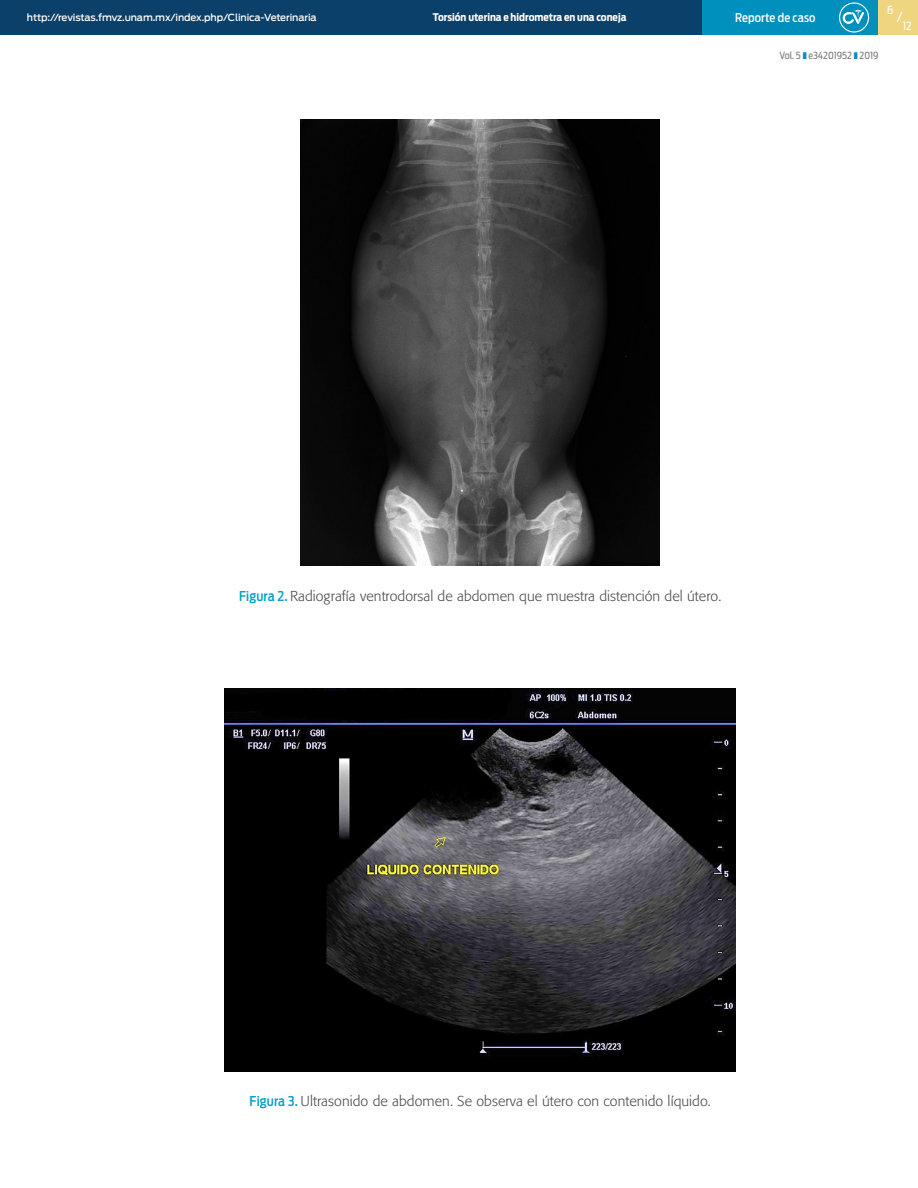
<style>
.page{position:relative;width:918px;height:1188px;background:#fff}
.page>*{position:absolute;margin:0;border:0;box-sizing:border-box;transform-origin:0 0}
._07_figura_pie{font:300 14.25px "Formata";letter-spacing:.005em;color:#4b4c4d}
.t1{font:13.5px "Antenna Cond";color:#fff}
.t2{font:500 12px "Antenna Cond";letter-spacing:.01em;color:#fff}
.t3{font:11.25px "Antenna Cond";color:#fff}
.t4{font:700 10.5px "Antenna Cond";color:#fff}
.t5{font:500 9.75px "Antenna";letter-spacing:-.01em;color:#fff}
.t6{font:9.75px "Antenna Cond";color:#79797e}
.s1{font-family:"Antenna Cond";font-weight:500;font-size:13.5px;color:#00a0c8}
</style>
<div class="page">
<div style="left:0;top:0;width:918px;height:34px;background:#0b406a"></div>
<div style="left:702px;top:0;width:185px;height:34px;background:#0090be"></div>
<div style="left:884px;top:0;width:34px;height:34px;background:#efd580"></div>
<svg style="left:839px;top:2px;width:30px;height:31px"></svg>
<div style="left:879px;top:0;width:8px;height:34px;background:#efd580"></div>
<img style="left:301px;top:119px;width:359px;height:447px">
<img style="left:225px;top:688px;width:511px;height:383px">
<p class="t5" style="left:27px;top:12px;width:291px">http://revistas.fmvz.unam.mx/index.php/Clinica-Veterinaria</p>
<p class="t2" style="left:735px;top:10px;width:82px">Reporte de caso</p>
<p class="t4" style="left:433px;top:11px;width:195px">Torsión uterina e hidrometra en una coneja</p>
<p class="t6" style="left:780px;top:50px;width:101px">Vol. 5 e34201952 2019</p>
<p class="t3" style="left:887px;top:3px;width:8px">6</p>
<p class="t1" style="left:897px;top:9px;width:7px">/</p>
<p class="t3" style="left:903px;top:19px;width:10px">12</p>
<p class="_07_figura_pie" style="left:239px;top:587px;width:484px"><span class="s1">Figura 2.</span> Radiografía ventrodorsal de abdomen que muestra distención del útero.</p>
<p class="_07_figura_pie" style="left:250px;top:1093px;width:463px"><span class="s1">Figura 3.</span> Ultrasonido de abdomen. Se observa el útero con contenido líquido.</p>
</div>
